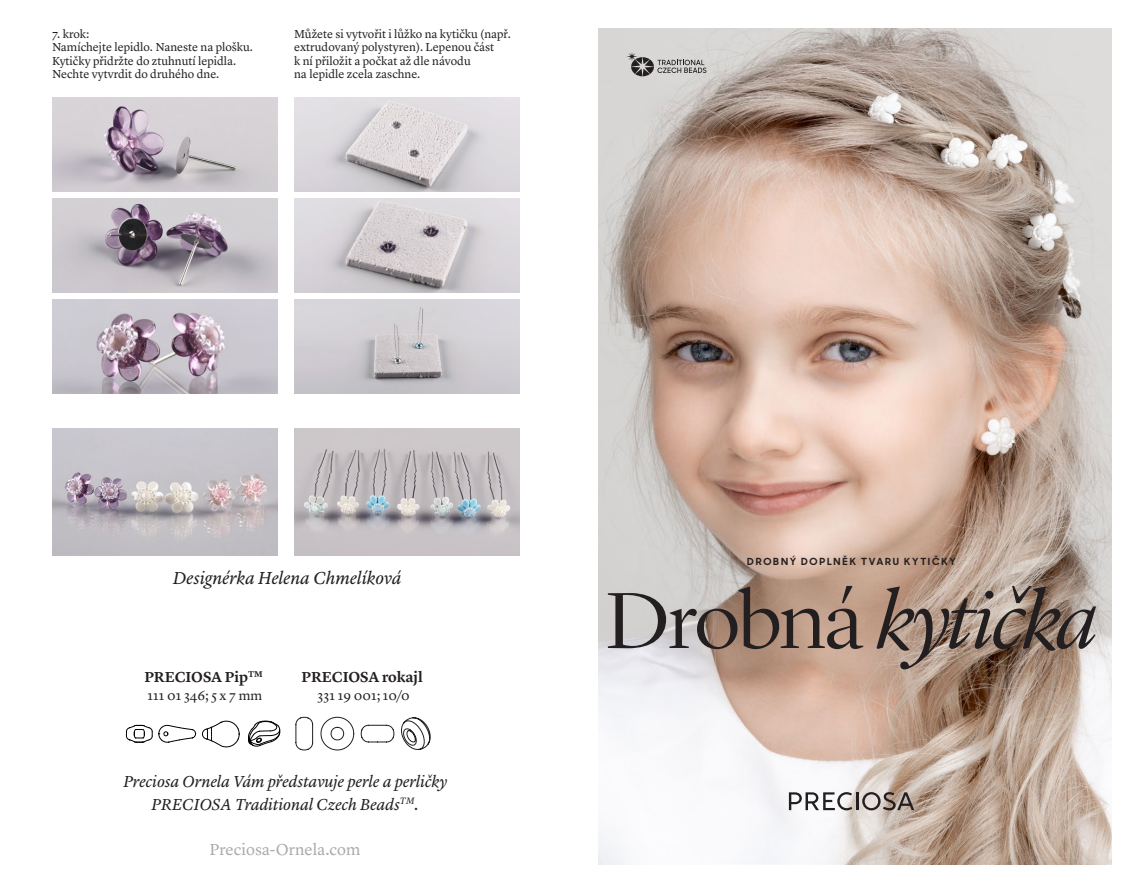
<style>
.page{position:relative;width:1140px;height:893px;background:#fff}
.page>*{position:absolute;margin:0;border:0;box-sizing:border-box;transform-origin:0 0}
.t1{font:italic 300 82.5px "Lyon Display";letter-spacing:-.01em;color:#231f20;scale:1.05 1}
.t2{font:italic 18px "Lyon Text";letter-spacing:-.005em;color:#231f20}
.t3{font:italic 16.5px/22.5px "Lyon Text";letter-spacing:-.005em;color:#231f20;text-align:center}
.t4{font:16.5px "Lyon Text";color:#a8abac}
.t5{font:600 15px "Lyon Text";color:#231f20}
.t6{font:13.5px "Lyon Text";color:#231f20}
.t7{font:12px/13.5px "Lyon Text";color:#231f20}
.t8{font:700 9.75px "Sharp Sans Display No 1";letter-spacing:.17em;color:#231f20;scale:1.05 1}
.s1{font-style:normal}
</style>
<div class="page">
<img style="left:598px;top:28px;width:513px;height:836px">
<hr style="left:855px;top:792px;width:3px;height:18px;background:#231f20">
<svg style="left:862px;top:792px;width:52px;height:18px"></svg>
<svg style="left:789px;top:792px;width:63px;height:18px"></svg>
<svg style="left:626px;top:52px;width:80px;height:24px;background:#aba9a8"></svg>
<svg style="left:321px;top:717px;width:33px;height:33px"></svg>
<svg style="left:295px;top:717px;width:18px;height:33px"></svg>
<svg style="left:361px;top:725px;width:33px;height:17px"></svg>
<svg style="left:401px;top:717px;width:29px;height:33px"></svg>
<svg style="left:126px;top:725px;width:70px;height:18px"></svg>
<svg style="left:202px;top:721px;width:38px;height:26px"></svg>
<svg style="left:248px;top:721px;width:32px;height:26px"></svg>
<img style="left:52px;top:98px;width:225px;height:93px">
<img style="left:294px;top:98px;width:225px;height:93px">
<img style="left:294px;top:199px;width:225px;height:93px">
<img style="left:294px;top:300px;width:225px;height:93px">
<img style="left:52px;top:199px;width:225px;height:93px">
<img style="left:52px;top:300px;width:225px;height:93px">
<img style="left:52px;top:428px;width:225px;height:128px">
<img style="left:294px;top:428px;width:225px;height:128px">
<p class="t7" style="left:52px;top:26px;width:202px">7. krok:<br>Namíchejte lepidlo. Naneste na plošku.<br>Kytičky přidržte do ztuhnutí lepidla.<br>Nechte vytvrdit do druhého dne.</p>
<p class="t7" style="left:294px;top:26px;width:218px">Můžete si vytvořit i lůžko na kytičku (např. extrudovaný polystyren). Lepenou část<br>k ní přiložit a počkat až dle návodu<br>na lepidle zcela zaschne.</p>
<h2 class="t2" style="left:173px;top:564px;width:230px">Designérka Helena Chmelíková</h2>
<p class="t5" style="left:144px;top:665px;width:120px">PRECIOSA Pip<sup>TM</sup></p>
<p class="t6" style="left:147px;top:685px;width:116px">111 01 346; 5 x 7 mm</p>
<p class="t5" style="left:301px;top:665px;width:123px">PRECIOSA rokajl</p>
<p class="t6" style="left:317px;top:685px;width:94px">331 19 001; 10/0</p>
<h3 class="t3" style="left:123px;top:769px;width:325px">Preciosa Ornela Vám představuje perle a perličky<br>PRECIOSA Traditional Czech Beads<sup>TM</sup>.</h3>
<h3 class="t4" style="left:209px;top:836px;width:152px">Preciosa-Ornela.com</h3>
<p class="t8" style="left:747px;top:554px;width:200px">DROBNÝ DOPLNĚK TVARU KYTIČKY</p>
<h1 class="t1" style="left:605px;top:561px;width:470px"><span class="s1">Drobná</span> kytička</h1>
</div>
